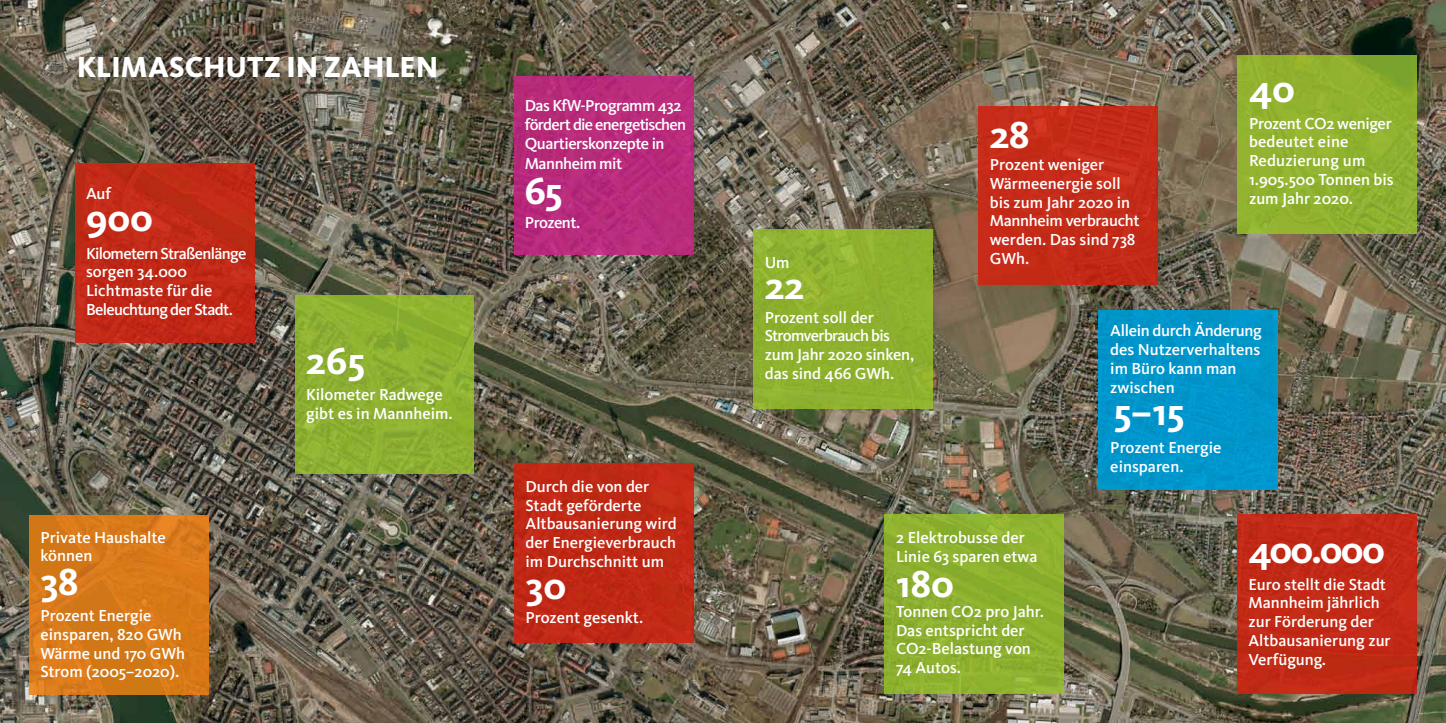
<style>
.page{position:relative;width:1446px;height:723px;background:#fff}
.page>*{position:absolute;margin:0;border:0;box-sizing:border-box;transform-origin:0 0}
.t1{font:700 39px "Kievit OT";color:#fff}
.t2{font:800 30px "Kievit OT";letter-spacing:-.005em;color:#fff}
.t3{font:500 16.5px/18.8px "Kievit OT";color:#fff}
.t4{font:500 16.5px/19px "Kievit OT";letter-spacing:-.03em;color:#fff}
.t5{font:500 16.5px/18.8px "Kievit OT";letter-spacing:-.04em;color:#fff}
.t6{font:500 16.5px "Kievit OT";letter-spacing:-.035em;color:#fff}
</style>
<div class="page">
<img style="left:0;top:0;width:1446px;height:723px">
<img style="left:30px;top:515px;width:178px;height:179px">
<img style="left:295px;top:295px;width:179px;height:179px">
<img style="left:514px;top:463px;width:179px;height:179px">
<img style="left:514px;top:76px;width:179px;height:179px">
<img style="left:75px;top:164px;width:179px;height:178px">
<img style="left:1238px;top:55px;width:178px;height:179px">
<img style="left:753px;top:230px;width:179px;height:178px">
<img style="left:885px;top:514px;width:178px;height:179px">
<div style="left:1238px;top:515px;width:178px;height:178px;background:#c12916"></div>
<div style="left:1098px;top:310px;width:179px;height:179px;background:#0096cb"></div>
<div style="left:978px;top:106px;width:179px;height:179px;background:#c52b18"></div>
<h2 class="t2" style="left:77px;top:49px;width:363px">KLIMASCHUTZ IN ZAHLEN</h2>
<p class="t3" style="left:86px;top:184px;width:27px">Auf</p>
<h1 class="t1" style="left:86px;top:195px;width:69px">900</h1>
<p class="t5" style="left:86px;top:244px;width:162px">Kilometern Straßenlänge sorgen 34.000<br>Lichtmaste für die<br>Beleuchtung der Stadt.</p>
<p class="t3" style="left:40px;top:528px;width:127px">Private Haushalte können</p>
<h1 class="t1" style="left:40px;top:559px;width:40px">38</h1>
<p class="t3" style="left:40px;top:606px;width:146px">Prozent Energie einsparen, 820 GWh<br>Wärme und 170 GWh<br>Strom (2005–2020).</p>
<h1 class="t1" style="left:306px;top:338px;width:60px">265</h1>
<p class="t3" style="left:306px;top:386px;width:148px">Kilometer Radwege gibt es in Mannheim.</p>
<p class="t4" style="left:525px;top:97px;width:163px">Das KfW-Programm 432 fördert die energe ti schen<br>Quartierskonzepte in<br>Mannheim mit</p>
<h1 class="t1" style="left:525px;top:168px;width:39px">65</h1>
<p class="t6" style="left:525px;top:213px;width:57px">Prozent.</p>
<p class="t3" style="left:525px;top:477px;width:153px">Durch die von der<br>Stadt geförderte<br>Altbausanierung wird der Energieverbrauch im Durchschnitt um</p>
<h1 class="t1" style="left:525px;top:563px;width:42px">30</h1>
<p class="t3" style="left:525px;top:608px;width:119px">Prozent gesenkt.</p>
<p class="t3" style="left:765px;top:253px;width:26px">Um</p>
<h1 class="t1" style="left:765px;top:263px;width:41px">22</h1>
<p class="t3" style="left:765px;top:308px;width:151px">Prozent soll der<br>Stromverbrauch bis zum Jahr 2020 sinken, das sind 466 GWh.</p>
<h1 class="t1" style="left:990px;top:113px;width:41px">28</h1>
<p class="t3" style="left:990px;top:155px;width:151px">Prozent weniger<br>Wärme energie soll bis zum Jahr 2020 in<br>Mannheim verbraucht werden. Das sind 738<br>GWh.</p>
<h1 class="t1" style="left:1249px;top:67px;width:47px">40</h1>
<p class="t3" style="left:1249px;top:114px;width:146px">Prozent CO2 weniger bedeutet eine<br>Reduzierung um<br>1.905.500 Tonnen bis zum Jahr 2020.</p>
<p class="t3" style="left:1110px;top:321px;width:153px">Allein durch Änderung des Nutzerverhaltens im Büro kann man zwischen</p>
<h1 class="t1" style="left:1114px;top:389px;width:72px">5–15</h1>
<p class="t3" style="left:1110px;top:438px;width:113px">Prozent Energie einsparen.</p>
<p class="t3" style="left:896px;top:528px;width:143px">2 Elektrobusse der<br>Linie 63 sparen etwa</p>
<h1 class="t1" style="left:896px;top:561px;width:60px">180</h1>
<p class="t3" style="left:896px;top:602px;width:149px">Tonnen CO2 pro Jahr.<br>Das entspricht der<br>CO2-Belastung von<br>74 Autos.</p>
<h1 class="t1" style="left:1248px;top:527px;width:138px">400.000</h1>
<p class="t3" style="left:1248px;top:575px;width:144px">Euro stellt die Stadt<br>Mannheim jährlich zur Förderung der<br>Altbau sanierung zur<br>Verfügung.</p>
</div>
